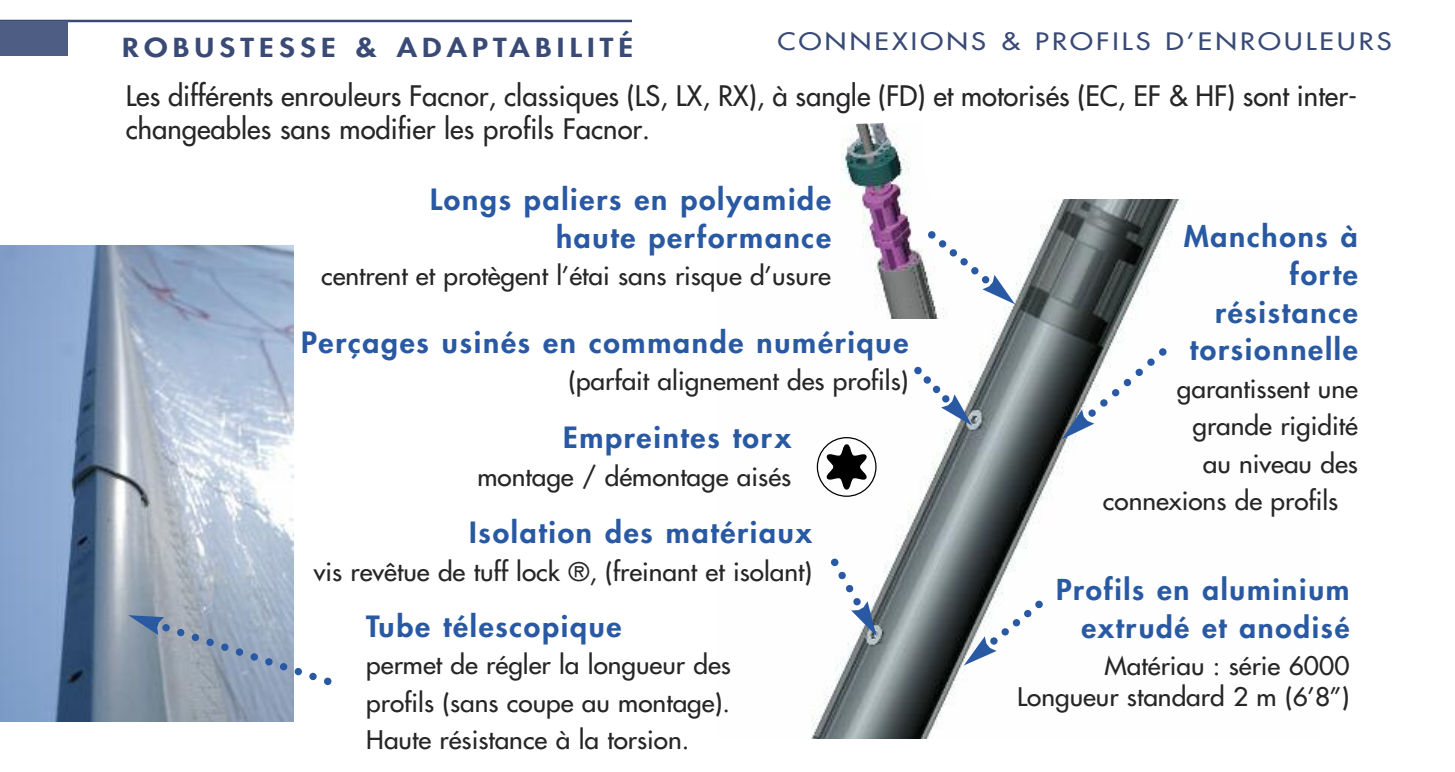
<style>
.page{position:relative;width:1455px;height:772px;background:#fff}
.page>*{position:absolute;margin:0;border:0;box-sizing:border-box;transform-origin:0 0}
.t1{font:800 28.5px/37.5px "Futura";letter-spacing:.06em;color:#2959a3;text-align:right;scale:1.05 1}
.t2{font:800 28px/37.5px "Futura";letter-spacing:.06em;color:#2959a3;text-align:right;scale:1.05 1}
.t3{font:500 27.5px/33px "Futura Std";color:#272526}
.t4{font:800 25.5px "Futura";letter-spacing:.175em;color:#394a76;scale:1.18 1}
.t5{font:500 25px/37.5px "Futura Std";color:#272526;text-align:right;scale:1.05 1}
.t6{font:500 23.5px "Futura Std";letter-spacing:.115em;color:#394a76;scale:1.18 1}
</style>
<div class="page">
<img style="left:0;top:246px;width:293px;height:475px">
<img style="left:811px;top:200px;width:373px;height:538px">
<img style="left:839px;top:123px;width:130px;height:196px">
<svg style="left:921px;top:224px;width:94px;height:80px"></svg>
<svg style="left:907px;top:360px;width:65px;height:65px"></svg>
<svg style="left:824px;top:552px;width:52px;height:84px"></svg>
<svg style="left:963px;top:593px;width:86px;height:72px"></svg>
<svg style="left:128px;top:615px;width:204px;height:75px"></svg>
<svg style="left:1062px;top:341px;width:111px;height:98px"></svg>
<div style="left:817px;top:437px;width:59px;height:59px;border:1px solid #000;border-radius:50%"></div>
<svg style="left:824px;top:443px;width:45px;height:47px"></svg>
<hr style="left:0;top:20px;width:632px;height:2px;background:#394a76">
<div style="left:0;top:21px;width:68px;height:35px;background:#4d5d84"></div>
<p class="t4" style="left:122px;top:35px;width:435px">ROBUSTESSE &amp; ADAPTABILITÉ</p>
<p class="t6" style="left:777px;top:33px;width:522px">CONNEXIONS &amp; PROFILS D’ENROULEURS</p>
<p class="t3" style="left:126px;top:83px;width:1233px">Les différents enrouleurs Facnor, classiques (LS, LX, RX), à sangle (FD) et motorisés (EC, EF &amp; HF) sont inter&shy;changeables sans modifier les profils Facnor.</p>
<p class="t1" style="left:430px;top:183px;width:383px">Longs paliers en polyamide haute performance</p>
<p class="t5" style="left:321px;top:260px;width:487px">centrent et protègent l’étai sans risque d’usure</p>
<p class="t1" style="left:301px;top:325px;width:580px">Perçages usinés en commande numérique</p>
<p class="t5" style="left:568px;top:365px;width:325px">(parfait alignement des profils)</p>
<p class="t1" style="left:563px;top:421px;width:219px">Empreintes torx</p>
<p class="t5" style="left:477px;top:461px;width:300px">montage / démontage aisés</p>
<p class="t1" style="left:469px;top:516px;width:328px">Isolation des matériaux</p>
<p class="t5" style="left:314px;top:555px;width:476px">vis revêtue de tuff lock ®, (freinant et isolant)</p>
<p class="t1" style="left:366px;top:609px;width:245px">Tube télescopique</p>
<p class="t5" style="left:366px;top:649px;width:349px;text-align:justify">permet de régler la longueur des profils (sans coupe au montage).<br>Haute résistance à la torsion.</p>
<p class="t1" style="left:1183px;top:220px;width:167px">Manchons à forte résistance torsionnelle</p>
<p class="t5" style="left:1177px;top:372px;width:174px">garantissent une</p>
<p class="t5" style="left:1192px;top:410px;width:159px">grande rigidité</p>
<p class="t5" style="left:1202px;top:447px;width:149px">au niveau des</p>
<p class="t5" style="left:1103px;top:485px;width:226px">connexions de profils</p>
<p class="t2" style="left:1056px;top:573px;width:281px">Profils en aluminium extrudé et anodisé</p>
<p class="t5" style="left:1017px;top:654px;width:318px;line-height:30.2px">Matériau : série 6000<br>Longueur standard 2 m (6’8”)</p>
</div>
